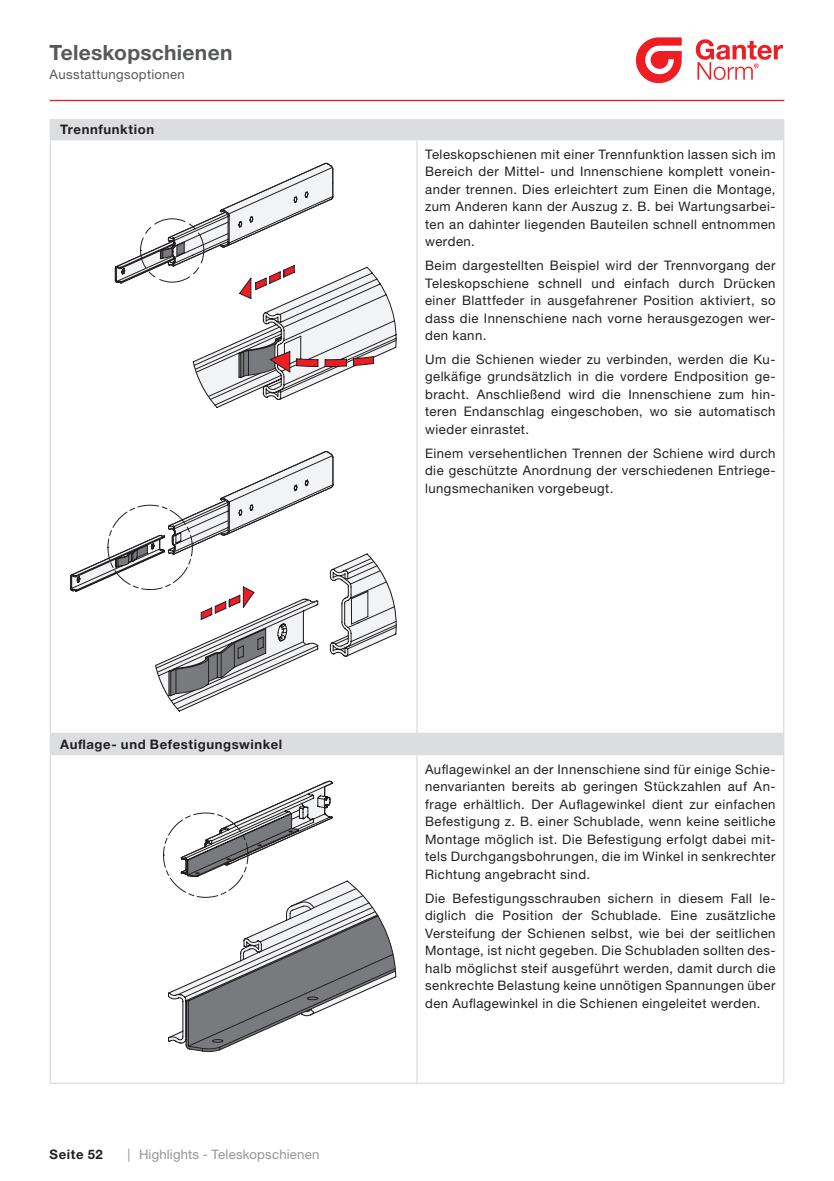
<style>
.page{position:relative;width:834px;height:1181px;background:#fff}
.page>*{position:absolute;margin:0;border:0;box-sizing:border-box;transform-origin:0 0}
.t1{font:700 21px "Helvetica Neue LTW1 G";letter-spacing:.01em;color:#57585a}
.t2{font:13.12px/17.5px "Helvetica Neue LTW1 G";letter-spacing:.035em;color:#231f20;text-align:justify}
.t3{font:700 13.12px "Helvetica Neue LTW1 G";letter-spacing:.045em;color:#231f20}
.t4{font:13.12px "Helvetica Neue LT Pro";letter-spacing:.015em;color:#939598}
.t5{font:13.12px "Helvetica Neue LTW1 G";letter-spacing:.025em;color:#57585a}
.s1{font-family:"Helvetica Neue LTW1 G"}
</style>
<div class="page">
<hr style="left:50px;top:100px;width:734px;height:1px;background:#ee1d23">
<svg style="left:635px;top:37px;width:46px;height:46px"></svg>
<svg style="left:695px;top:39px;width:87px;height:41px"></svg>
<div style="left:50px;top:735px;width:733px;height:19px;background:#dcdddf"></div>
<hr style="left:50px;top:734px;width:367px;height:1px;background:#dcdddf">
<hr style="left:417px;top:734px;width:367px;height:1px;background:#dcdddf">
<svg style="left:783px;top:735px;width:1px;height:19px"></svg>
<hr style="left:50px;top:754px;width:367px;height:1px;background:#dcdddf">
<hr style="left:417px;top:754px;width:367px;height:1px;background:#dcdddf">
<hr style="left:50px;top:755px;width:1px;height:327px;background:#dcdddf">
<hr style="left:416px;top:755px;width:1px;height:327px;background:#dcdddf">
<hr style="left:782px;top:755px;width:2px;height:327px;background:#dcdddf">
<hr style="left:50px;top:1082px;width:367px;height:2px;background:#dcdddf">
<hr style="left:417px;top:1082px;width:367px;height:2px;background:#dcdddf">
<div style="left:50px;top:120px;width:733px;height:20px;background:#dcdddf"></div>
<hr style="left:50px;top:119px;width:367px;height:1px;background:#dcdddf">
<hr style="left:417px;top:119px;width:367px;height:1px;background:#dcdddf">
<svg style="left:783px;top:120px;width:1px;height:19px"></svg>
<hr style="left:417px;top:139px;width:367px;height:1px;background:#dcdddf">
<hr style="left:50px;top:140px;width:1px;height:292px;background:#dcdddf">
<hr style="left:416px;top:140px;width:1px;height:292px;background:#dcdddf">
<hr style="left:782px;top:140px;width:2px;height:292px;background:#dcdddf">
<hr style="left:50px;top:432px;width:1px;height:301px;background:#dcdddf">
<hr style="left:416px;top:432px;width:1px;height:301px;background:#dcdddf">
<hr style="left:782px;top:432px;width:2px;height:301px;background:#dcdddf">
<hr style="left:50px;top:733px;width:367px;height:1px;background:#dcdddf">
<hr style="left:417px;top:733px;width:367px;height:1px;background:#dcdddf">
<svg style="left:114px;top:163px;width:283px;height:245px"></svg>
<svg style="left:71px;top:451px;width:326px;height:261px"></svg>
<svg style="left:163px;top:781px;width:170px;height:98px"></svg>
<svg style="left:168px;top:879px;width:229px;height:173px"></svg>
<h1 class="t1" style="left:50px;top:39px;width:184px">Teleskopschienen</h1>
<p class="t5" style="left:50px;top:67px;width:137px">Ausstattungsoptionen</p>
<p class="t3" style="left:60px;top:121px;width:96px">Trennfunktion</p>
<p class="t3" style="left:60px;top:736px;width:223px">Auflage- und Befestigungswinkel</p>
<p class="t3" style="left:50px;top:1146px;width:55px">Seite 52</p>
<p class="t4" style="left:128px;top:1147px;width:193px"><span class="s1">|</span> Highlights - Teleskopschienen</p>
<p class="t2" style="left:425px;top:145px;width:352px">Teleskopschienen mit einer Trennfunktion lassen sich im Bereich der Mittel- und Innenschiene komplett vonein&shy;ander trennen. Dies erleichtert zum Einen die Montage, zum Anderen kann der Auszug z. B. bei Wartungsarbei&shy;ten an dahinter liegenden Bauteilen schnell entnommen werden.</p>
<p class="t2" style="left:425px;top:257px;width:352px">Beim dargestellten Beispiel wird der Trennvorgang der Teleskopschiene schnell und einfach durch Drücken einer Blattfeder in ausgefahrener Position aktiviert, so dass die Innenschiene nach vorne herausgezogen wer&shy;den kann.</p>
<p class="t2" style="left:425px;top:350px;width:352px">Um die Schienen wieder zu verbinden, werden die Ku&shy;gelkäfige grundsätzlich in die vordere Endposition ge&shy;bracht. Anschließend wird die Innenschiene zum hin&shy;teren Endanschlag eingeschoben, wo sie automatisch wieder einrastet.</p>
<p class="t2" style="left:425px;top:444px;width:352px">Einem versehentlichen Trennen der Schiene wird durch die geschützte Anordnung der verschiedenen Entriege&shy;lungsmechaniken vorgebeugt.</p>
<p class="t2" style="left:425px;top:760px;width:352px">Auflagewinkel an der Innenschiene sind für einige Schie&shy;nenvarianten bereits ab geringen Stückzahlen auf An&shy;frage erhältlich. Der Auflagewinkel dient zur einfachen Befestigung z. B. einer Schublade, wenn keine seitliche Montage möglich ist. Die Befestigung erfolgt dabei mit&shy;tels Durchgangsbohrungen, die im Winkel in senkrechter Richtung angebracht sind.</p>
<p class="t2" style="left:425px;top:889px;width:352px">Die Befestigungsschrauben sichern in diesem Fall le&shy;diglich die Position der Schublade. Eine zusätzliche Versteifung der Schienen selbst, wie bei der seitlichen Montage, ist nicht gegeben. Die Schubladen sollten des&shy;halb möglichst steif ausgeführt werden, damit durch die senkrechte Belastung keine unnötigen Spannungen über den Auflagewinkel in die Schienen eingeleitet werden.</p>
</div>
